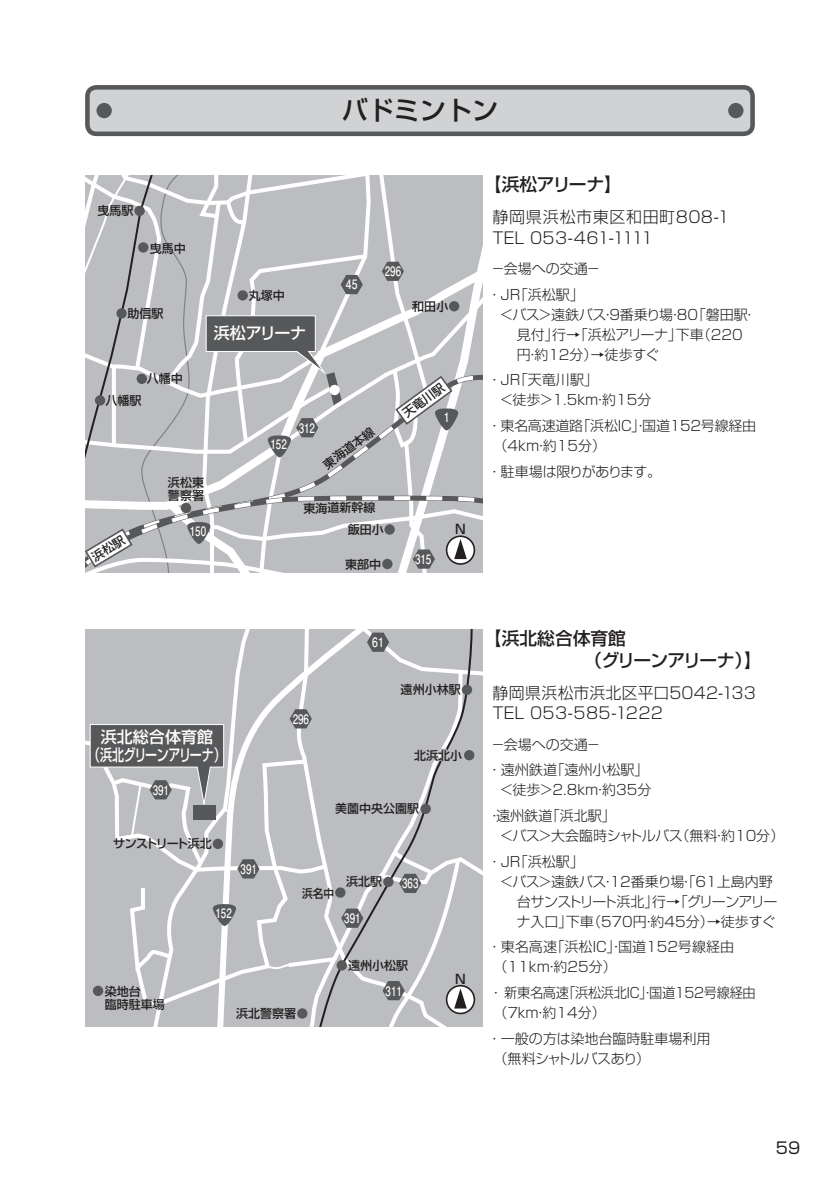
<style>
.page{position:relative;width:840px;height:1191px;background:#fff}
.page>*{position:absolute;margin:0;border:0;box-sizing:border-box;transform-origin:0 0}
.t1{font:500 26px "Shin Go Pro";color:#231f20}
.会場名{font:500 17.8px/22px "Shin Go Pro";letter-spacing:-.015em;color:#231f20}
.t2{font:300 16px "Shin Go Pro";letter-spacing:.02em;color:#231f20}
.t3{font:500 16px/18px "Shin Go Pro";letter-spacing:-.015em;color:#fff;text-align:center}
.t4{font:300 16px "Shin Go Pro";letter-spacing:.04em;color:#231f20}
.t5{font:300 16px "Shin Go Pro";letter-spacing:-.165em;color:#231f20}
.t6{font:16px "Shin Go Pro";color:#231f20}
.交通案内L2{font:300 14px/20px "Shin Go Pro";color:#231f20}
.交通案内L1{font:300 14px/20px "Shin Go Pro";color:#231f20}
.交通案内L1-2{font:300 14px/20px "Shin Go Pro";letter-spacing:-.025em;color:#231f20}
.交通案内L1-3{font:300 14px/20px "Shin Go Pro";letter-spacing:-.02em;color:#231f20}
.交通見出し01{font:300 14px "Shin Go Pro";color:#231f20}
.交通案内L1-4{font:300 14px "Shin Go Pro";letter-spacing:-.035em;color:#231f20}
.t7{font:700 13px "Futo Go B101 Pro";color:#fff;scale:.75 1}
.t8{font:700 13px "Futo Go B101 Pro";color:#fff;scale:.8 1}
.t9{font:500 13px "Shin Go Pro";color:#231f20}
.t10{font:500 12px/13px "Shin Go Pro";color:#231f20}
.t11{font:500 12px "Shin Go Pro";letter-spacing:-.07em;color:#231f20}
.t12{font:500 12px "Shin Go Pro";color:#231f20;scale:.88 1}
</style>
<div class="page">
<div style="left:85px;top:629px;width:397px;height:397px;background:#bcbdc0"></div>
<svg style="left:130px;top:908px;width:3px;height:32px"></svg>
<svg style="left:133px;top:878px;width:80px;height:129px"></svg>
<svg style="left:410px;top:678px;width:63px;height:169px"></svg>
<svg style="left:213px;top:629px;width:197px;height:397px"></svg>
<svg style="left:265px;top:954px;width:76px;height:72px"></svg>
<div style="left:464px;top:750px;width:10px;height:10px;background:#57585a;border-radius:50%"></div>
<div style="left:93px;top:985px;width:10px;height:11px;background:#57585a;border-radius:50%"></div>
<div style="left:297px;top:1008px;width:10px;height:10px;background:#57585a;border-radius:50%"></div>
<div style="left:336px;top:960px;width:11px;height:10px;background:#57585a;border-radius:50%"></div>
<div style="left:420px;top:803px;width:10px;height:11px;background:#57585a;border-radius:50%"></div>
<div style="left:461px;top:684px;width:11px;height:11px;background:#57585a;border-radius:50%"></div>
<div style="left:335px;top:887px;width:10px;height:10px;background:#57585a;border-radius:50%"></div>
<svg style="left:341px;top:908px;width:22px;height:19px"></svg>
<svg style="left:349px;top:629px;width:133px;height:49px"></svg>
<svg style="left:85px;top:709px;width:244px;height:169px"></svg>
<svg style="left:411px;top:747px;width:53px;height:17px"></svg>
<div style="left:193px;top:805px;width:22px;height:14px;background:#57585a"></div>
<svg style="left:213px;top:904px;width:23px;height:22px"></svg>
<svg style="left:376px;top:847px;width:106px;height:179px"></svg>
<div style="left:87px;top:87px;width:665px;height:47px;background:#d1d2d4;border-radius:9px"></div>
<div style="left:85px;top:85px;width:669px;height:51px;border:5px solid #57585a;border-radius:9px"></div>
<div style="left:96px;top:103px;width:16px;height:15px;background:#57585a;border-radius:50%"></div>
<div style="left:727px;top:103px;width:16px;height:15px;background:#57585a;border-radius:50%"></div>
<svg style="left:85px;top:176px;width:397px;height:397px;background:#bebfc1"></svg>
<p class="t1" style="left:342px;top:89px;width:157px">バドミントン</p>
<p class="t10" style="left:97px;top:203px;width:37px">曳馬駅</p>
<p class="t10" style="left:150px;top:240px;width:37px">曳馬中</p>
<p class="t10" style="left:127px;top:305px;width:37px">助信駅</p>
<p class="t10" style="left:249px;top:287px;width:37px">丸塚中</p>
<p class="t3" style="left:214px;top:322px;width:94px">浜松アリーナ</p>
<p class="t8" style="left:346px;top:274px;width:16px">45</p>
<p class="t7" style="left:384px;top:261px;width:23px">296</p>
<p class="t10" style="left:412px;top:299px;width:37px">和田小</p>
<p class="t10" style="left:147px;top:371px;width:37px">八幡中</p>
<p class="t10" style="left:105px;top:392px;width:37px">八幡駅</p>
<p class="t10" style="left:168px;top:474px;width:37px">浜松東警察署</p>
<p class="t7" style="left:190px;top:520px;width:23px">150</p>
<p class="t7" style="left:270px;top:434px;width:23px">152</p>
<p class="t7" style="left:298px;top:417px;width:23px">312</p>
<p class="t10" style="left:320px;top:460px;width:61px;rotate:-37deg">東海道本線</p>
<p class="t10" style="left:399px;top:408px;width:49px;rotate:-37deg">天竜川駅</p>
<p class="t8" style="left:443px;top:407px;width:9px">1</p>
<p class="t10" style="left:303px;top:500px;width:74px">東海道新幹線</p>
<p class="t10" style="left:347px;top:521px;width:37px">飯田小</p>
<p class="t9" style="left:455px;top:519px;width:12px">N</p>
<p class="t10" style="left:345px;top:556px;width:37px">東部中</p>
<p class="t7" style="left:415px;top:548px;width:23px">315</p>
<p class="会場名" style="left:483px;top:171px;width:140px">【浜松アリーナ】</p>
<p class="t4" style="left:492px;top:204px;width:238px">静岡県浜松市東区和田町808-1</p>
<p class="t5" style="left:490px;top:224px;width:164px">ＴＥＬ 053-461-1111</p>
<p class="交通見出し01" style="left:491px;top:257px;width:111px">－会場への交通－</p>
<p class="交通案内L1" style="left:487px;top:282px;width:98px">・JR「浜松駅」</p>
<p class="交通案内L2" style="left:516px;top:302px;width:241px;text-indent:-17px">＜バス＞遠鉄バス・９番乗り場・80「磐田駅・見付」行→「浜松アリーナ」下車（220円・約12分）→徒歩すぐ</p>
<p class="交通案内L1" style="left:487px;top:368px;width:112px">・JR「天竜川駅」</p>
<p class="交通案内L2" style="left:499px;top:388px;width:153px">＜徒歩＞1.5km・約15分</p>
<p class="交通案内L1-3" style="left:493px;top:414px;width:264px;text-indent:-6px">・東名高速道路「浜松IC」・国道152号線経由（4km・約15分）</p>
<p class="交通案内L1-4" style="left:487px;top:460px;width:175px">・駐車場は限りがあります。</p>
<p class="t3" style="left:88px;top:726px;width:139px">浜北総合体育館<br>（浜北グリーンアリーナ）</p>
<p class="t7" style="left:153px;top:779px;width:23px">391</p>
<p class="t11" style="left:113px;top:834px;width:100px">サンストリート浜北</p>
<p class="t7" style="left:240px;top:858px;width:23px">391</p>
<p class="t7" style="left:215px;top:902px;width:23px">152</p>
<p class="t7" style="left:292px;top:708px;width:23px">296</p>
<p class="t8" style="left:372px;top:632px;width:16px">61</p>
<p class="t10" style="left:400px;top:682px;width:61px">遠州小林駅</p>
<p class="t10" style="left:414px;top:747px;width:49px">北浜北小</p>
<p class="t10" style="left:335px;top:801px;width:85px">美薗中央公園駅</p>
<p class="t12" style="left:302px;top:883px;width:37px">浜名中</p>
<p class="t10" style="left:346px;top:874px;width:37px">浜北駅</p>
<p class="t7" style="left:344px;top:907px;width:23px">391</p>
<p class="t7" style="left:402px;top:873px;width:23px">363</p>
<p class="t10" style="left:348px;top:957px;width:61px">遠州小松駅</p>
<p class="t10" style="left:105px;top:983px;width:62px">染地台<br>臨時駐車場</p>
<p class="t10" style="left:236px;top:1005px;width:61px">浜北警察署</p>
<p class="t7" style="left:385px;top:980px;width:23px">311</p>
<p class="t9" style="left:455px;top:968px;width:12px">N</p>
<p class="会場名" style="left:492px;top:625px;width:270px;text-indent:-9px">【浜北総合体育館<br>　　　　　 （グリーンアリーナ）】</p>
<p class="t2" style="left:492px;top:679px;width:264px">静岡県浜松市浜北区平口5042-133</p>
<p class="t2" style="left:490px;top:700px;width:174px">ＴＥＬ 053-585-1222</p>
<p class="交通見出し01" style="left:491px;top:732px;width:111px">－会場への交通－</p>
<p class="交通案内L1" style="left:487px;top:758px;width:162px">・遠州鉄道「遠州小松駅」</p>
<p class="交通案内L2" style="left:499px;top:778px;width:153px">＜徒歩＞2.8km・約35分</p>
<p class="交通案内L1" style="left:487px;top:804px;width:130px">・遠州鉄道「浜北駅」</p>
<p class="交通案内L2" style="left:499px;top:824px;width:286px">＜バス＞大会臨時シャトルバス（無料・約10分）</p>
<p class="交通案内L1" style="left:487px;top:849px;width:98px">・ＪＲ「浜松駅」</p>
<p class="交通案内L2" style="left:516px;top:869px;width:262px;text-indent:-17px">＜バス＞遠鉄バス・12番乗り場・「61上島内野台サンストリート浜北」行→「グリーンアリーナ入口」下車（570円・約45分）→徒歩すぐ</p>
<p class="交通案内L1" style="left:493px;top:935px;width:242px;text-indent:-6px">・東名高速「浜松ＩＣ」・国道152号線経由（11km・約25分）</p>
<p class="交通案内L1-2" style="left:492px;top:981px;width:264px">･ 新東名高速「浜松浜北ＩＣ」・国道152号線経由（７km・約14分）</p>
<p class="交通案内L1" style="left:493px;top:1026px;width:218px;text-indent:-6px">・一般の方は染地台臨時駐車場利用（無料シャトルバスあり）</p>
<p class="t6" style="left:775px;top:1134px;width:26px">59</p>
</div>
